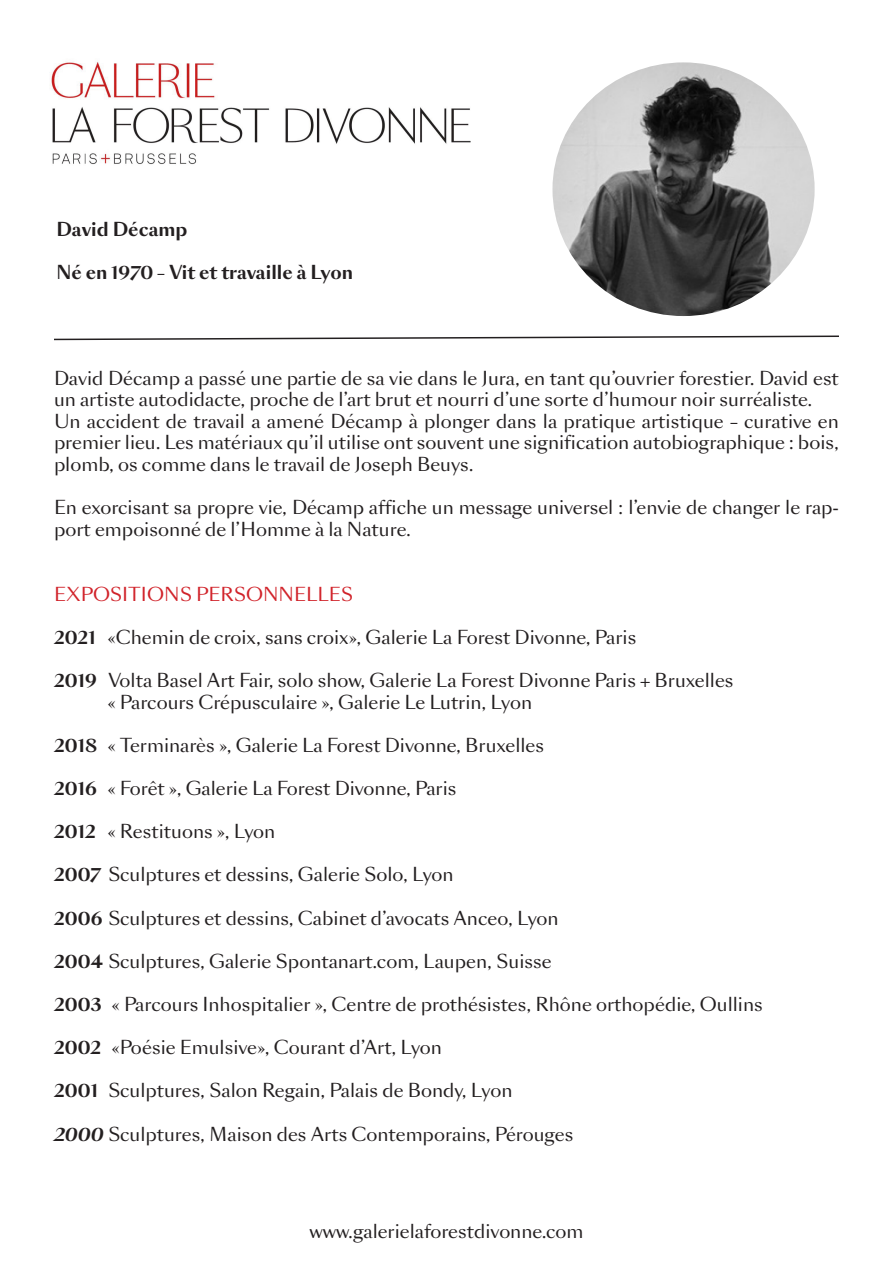
<style>
.page{position:relative;width:893px;height:1263px;background:#fff}
.page>*{position:absolute;margin:0;border:0;box-sizing:border-box;transform-origin:0 0}
.t1{font:18px/21.6px "Sang Bleu Sans";color:#231f20}
.t2{font:700 18px "Sang Bleu Sans";color:#231f20}
.t3{font:18px "Sang Bleu Sans";color:#d1232a}
.s1{font-weight:700}
.s2{font-weight:700;font-style:italic}
</style>
<div class="page">
<svg style="left:54px;top:335px;width:785px;height:6px"></svg>
<img style="left:51px;top:61px;width:420px;height:104px">
<img style="left:552px;top:62px;width:263px;height:254px">
<p class="t2" style="left:56px;top:217px;width:132px">David Décamp</p>
<p class="t2" style="left:56px;top:260px;width:298px">Né en 1970 – Vit et travaille à Lyon</p>
<p class="t1" style="left:54px;top:367px;width:786px">David Décamp a passé une partie de sa vie dans le Jura, en tant qu’ouvrier forestier. David est un artiste autodidacte, proche de l’art brut et nourri d’une sorte d’humour noir surréaliste.</p>
<p class="t1" style="left:54px;top:410px;width:786px;text-align:justify">Un accident de travail a amené Décamp à plonger dans la pratique artistique – curative en premier lieu. Les matériaux qu’il utilise ont souvent une signification autobiographique : bois, plomb, os comme dans le travail de Joseph Beuys.</p>
<p class="t1" style="left:54px;top:497px;width:786px">En exorcisant sa propre vie, Décamp affiche un message universel : l’envie de changer le rap&shy;port empoisonné de l’Homme à la Nature.</p>
<p class="t3" style="left:54px;top:582px;width:301px">EXPOSITIONS PERSONNELLES</p>
<p class="t1" style="left:54px;top:626px;width:584px"><span class="s1">2021</span> «Chemin de croix, sans croix», Galerie La Forest Divonne, Paris</p>
<p class="t1" style="left:54px;top:670px;width:681px"><span class="s1">2019</span> Volta Basel Art Fair, solo show, Galerie La Forest Divonne Paris + Bruxelles</p>
<p class="t1" style="left:108px;top:691px;width:426px">« Parcours Crépusculaire », Galerie Le Lutrin, Lyon</p>
<p class="t1" style="left:54px;top:734px;width:492px"><span class="s1">2018</span> « Terminarès », Galerie La Forest Divonne, Bruxelles</p>
<p class="t1" style="left:54px;top:778px;width:404px"><span class="s1">2016</span> « Forêt », Galerie La Forest Divonne, Paris</p>
<p class="t1" style="left:54px;top:821px;width:223px"><span class="s1">2012</span> « Restituons », Lyon</p>
<p class="t1" style="left:54px;top:864px;width:401px"><span class="s1">2007</span> Sculptures et dessins, Galerie Solo, Lyon</p>
<p class="t1" style="left:54px;top:907px;width:506px"><span class="s1">2006</span> Sculptures et dessins, Cabinet d’avocats Anceo, Lyon</p>
<p class="t1" style="left:54px;top:950px;width:499px"><span class="s1">2004</span> Sculptures, Galerie Spontanart.com, Laupen, Suisse</p>
<p class="t1" style="left:54px;top:994px;width:710px"><span class="s1">2003</span> « Parcours Inhospitalier », Centre de prothésistes, Rhône orthopédie, Oullins</p>
<p class="t1" style="left:54px;top:1037px;width:389px"><span class="s1">2002</span> «Poésie Emulsive», Courant d’Art, Lyon</p>
<p class="t1" style="left:54px;top:1080px;width:460px"><span class="s1">2001</span> Sculptures, Salon Regain, Palais de Bondy, Lyon</p>
<p class="t1" style="left:54px;top:1123px;width:521px"><span class="s2">2000</span> Sculptures, Maison des Arts Contemporains, Pérouges</p>
<p class="t1" style="left:309px;top:1220px;width:276px">www.galerielaforestdivonne.com</p>
</div>
